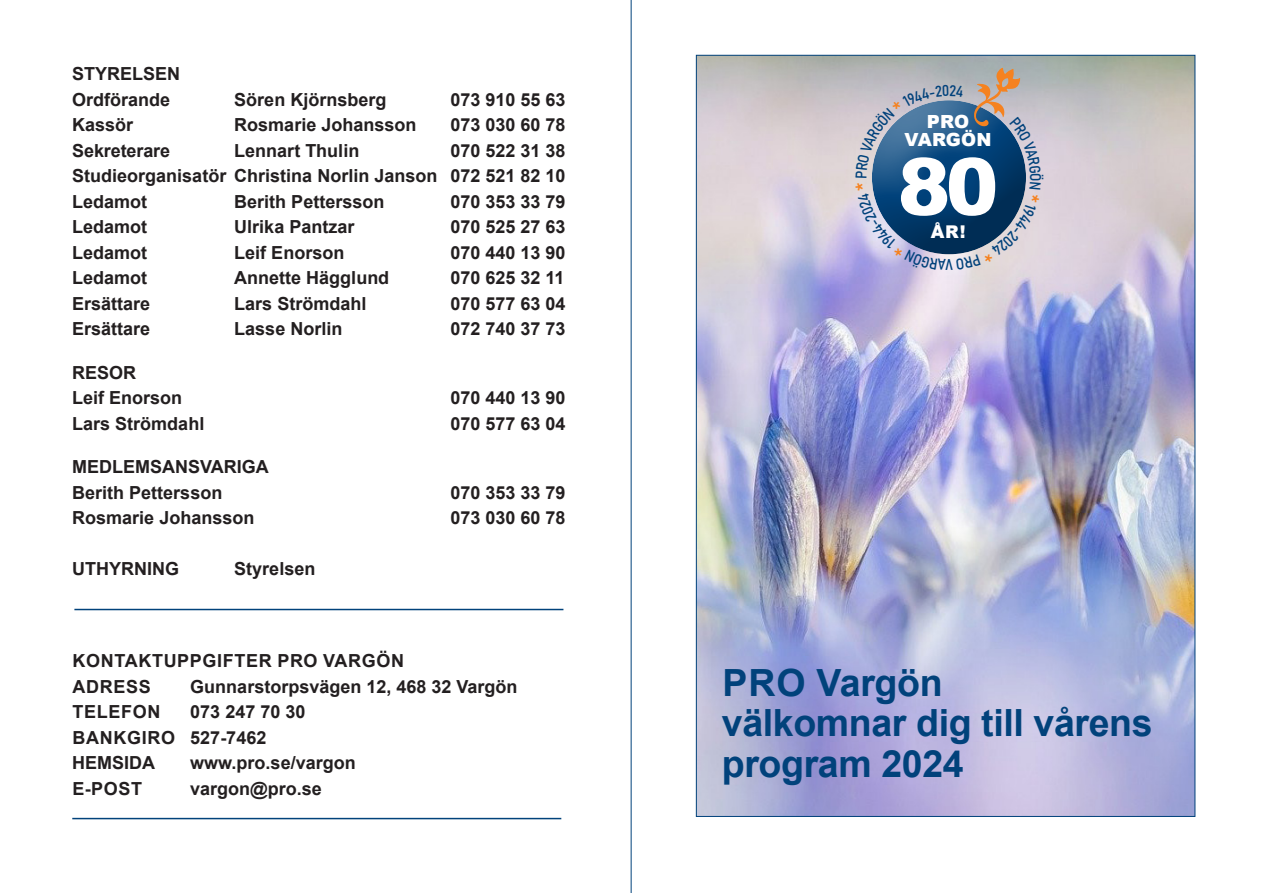
<style>
.page{position:relative;width:1263px;height:893px;background:#fff}
.page>*{position:absolute;margin:0;border:0;box-sizing:border-box;transform-origin:0 0}
.t1{font:900 79.05px "Arial";color:#fff}
.t2{font:700 37.5px/40.5px "Arial";letter-spacing:-.01em;color:#01427b}
.t3{font:900 18.15px "Arial";letter-spacing:.01em;color:#fff}
.t4{font:700 18px "Arial";color:#231f20}
.t5{font:700 18px "Arial";letter-spacing:.035em;color:#231f20}
.t6{font:900 17.55px "Arial";color:#fff}
</style>
<div class="page">
<hr style="left:74px;top:609px;width:489px;height:1px;background:#01427b">
<img style="left:698px;top:57px;width:495px;height:758px">
<hr style="left:72px;top:818px;width:489px;height:1px;background:#01427b">
<hr style="left:631px;top:0;width:1px;height:893px;background:#01427b">
<svg style="left:855px;top:59px;width:188px;height:211px;background:#728aa6"></svg>
<p class="t4" style="left:72px;top:61px;width:110px">STYRELSEN</p>
<p class="t4" style="left:72px;top:87px;width:100px">Ordförande</p>
<p class="t4" style="left:234px;top:87px;width:154px">Sören Kjörnsberg</p>
<p class="t4" style="left:450px;top:87px;width:117px">073 910 55 63</p>
<p class="t4" style="left:72px;top:112px;width:63px">Kassör</p>
<p class="t4" style="left:234px;top:112px;width:184px">Rosmarie Johansson</p>
<p class="t4" style="left:450px;top:112px;width:117px">073 030 60 78</p>
<p class="t4" style="left:72px;top:138px;width:99px">Sekreterare</p>
<p class="t4" style="left:234px;top:138px;width:127px">Lennart Thulin</p>
<p class="t4" style="left:450px;top:138px;width:117px">070 522 31 38</p>
<p class="t4" style="left:72px;top:163px;width:495px">Studieorganisatör Christina Norlin Janson 072 521 82 10</p>
<p class="t4" style="left:72px;top:189px;width:77px">Ledamot</p>
<p class="t4" style="left:234px;top:189px;width:152px">Berith Pettersson</p>
<p class="t4" style="left:450px;top:189px;width:117px">070 353 33 79</p>
<p class="t4" style="left:72px;top:214px;width:77px">Ledamot</p>
<p class="t4" style="left:234px;top:214px;width:122px">Ulrika Pantzar</p>
<p class="t4" style="left:450px;top:214px;width:117px">070 525 27 63</p>
<p class="t4" style="left:72px;top:240px;width:77px">Ledamot</p>
<p class="t4" style="left:234px;top:240px;width:112px">Leif Enorson</p>
<p class="t4" style="left:450px;top:240px;width:117px">070 440 13 90</p>
<p class="t4" style="left:72px;top:265px;width:77px">Ledamot</p>
<p class="t4" style="left:234px;top:265px;width:156px">Annette Hägglund</p>
<p class="t4" style="left:450px;top:265px;width:116px">070 625 32 11</p>
<p class="t4" style="left:72px;top:291px;width:80px">Ersättare</p>
<p class="t4" style="left:234px;top:291px;width:134px">Lars Strömdahl</p>
<p class="t4" style="left:450px;top:291px;width:117px">070 577 63 04</p>
<p class="t4" style="left:72px;top:316px;width:80px">Ersättare</p>
<p class="t4" style="left:234px;top:316px;width:110px">Lasse Norlin</p>
<p class="t4" style="left:450px;top:316px;width:117px">072 740 37 73</p>
<p class="t4" style="left:72px;top:360px;width:66px">RESOR</p>
<p class="t4" style="left:72px;top:385px;width:112px">Leif Enorson</p>
<p class="t4" style="left:450px;top:385px;width:117px">070 440 13 90</p>
<p class="t4" style="left:72px;top:411px;width:134px">Lars Strömdahl</p>
<p class="t4" style="left:450px;top:411px;width:117px">070 577 63 04</p>
<p class="t4" style="left:72px;top:454px;width:198px">MEDLEMSANSVARIGA</p>
<p class="t4" style="left:72px;top:480px;width:152px">Berith Pettersson</p>
<p class="t4" style="left:450px;top:480px;width:117px">070 353 33 79</p>
<p class="t4" style="left:72px;top:505px;width:184px">Rosmarie Johansson</p>
<p class="t4" style="left:450px;top:505px;width:117px">073 030 60 78</p>
<p class="t4" style="left:72px;top:556px;width:108px">UTHYRNING</p>
<p class="t4" style="left:234px;top:556px;width:83px">Styrelsen</p>
<p class="t5" style="left:73px;top:648px;width:333px">KONTAKTUPPGIFTER PRO VARGÖN</p>
<p class="t4" style="left:73px;top:674px;width:80px">ADRESS</p>
<p class="t4" style="left:190px;top:674px;width:329px">Gunnarstorpsvägen 12, 468 32 Vargön</p>
<p class="t5" style="left:73px;top:699px;width:89px">TELEFON</p>
<p class="t4" style="left:190px;top:699px;width:117px">073 247 70 30</p>
<p class="t5" style="left:73px;top:725px;width:195px">BANKGIRO 527-7462</p>
<p class="t4" style="left:72px;top:750px;width:84px">HEMSIDA</p>
<p class="t4" style="left:190px;top:750px;width:167px">www.pro.se/vargon</p>
<p class="t4" style="left:73px;top:776px;width:71px">E-POST</p>
<p class="t4" style="left:190px;top:776px;width:133px">vargon@pro.se</p>
<p class="t3" style="left:927px;top:108px;width:44px">PRO</p>
<p class="t3" style="left:904px;top:126px;width:89px">VARGÖN</p>
<p class="t1" style="left:898px;top:129px;width:102px">80</p>
<p class="t6" style="left:931px;top:219px;width:36px">ÅR!</p>
<p class="t2" style="left:722px;top:663px;width:222px">PRO Vargön</p>
<p class="t2" style="left:722px;top:703px;width:432px">välkomnar dig till vårens program 2024</p>
</div>
